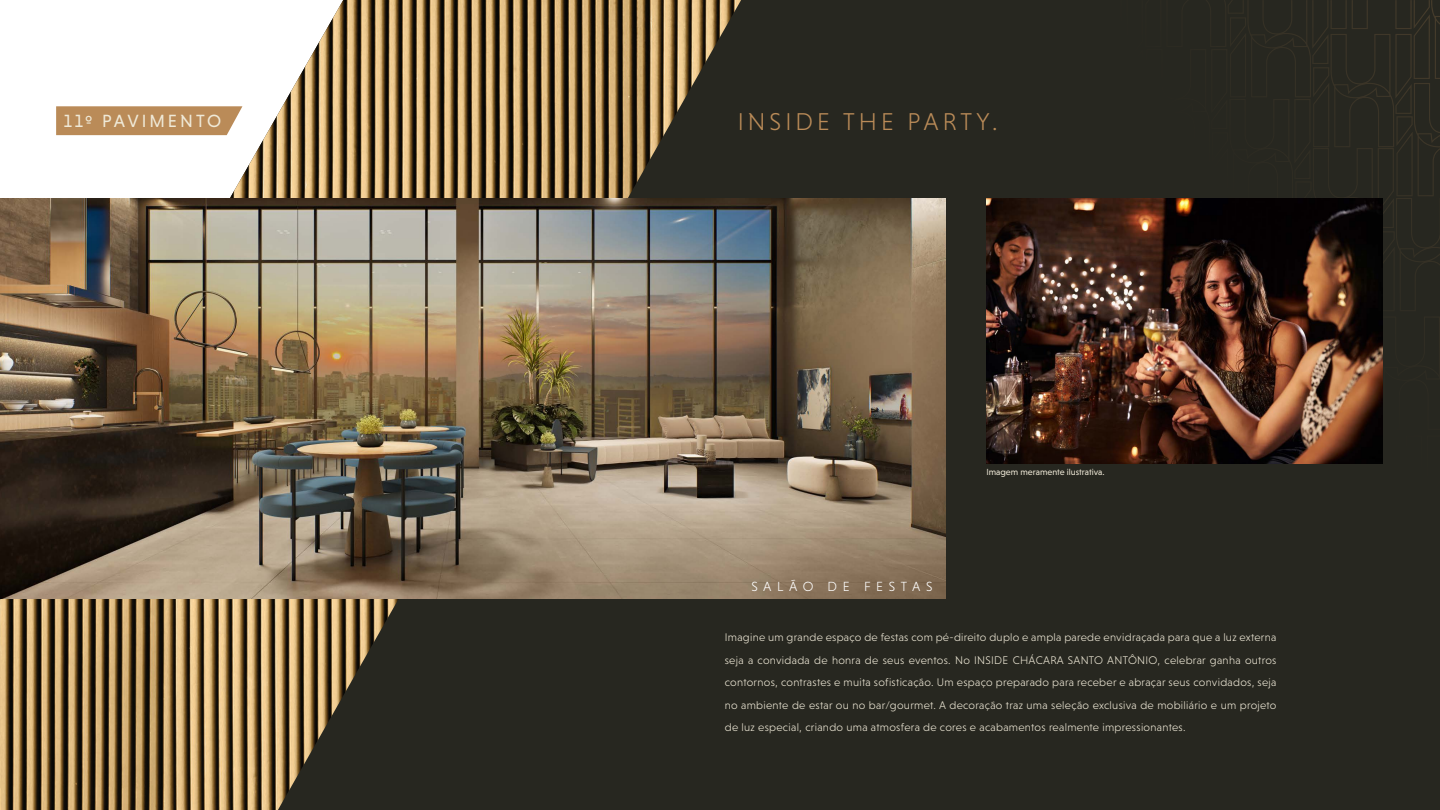
<style>
.page{position:relative;width:1440px;height:810px;background:#fff}
.page>*{position:absolute;margin:0;border:0;box-sizing:border-box;transform-origin:0 0}
.t1{font:300 24.75px "Niveau Grotesk";letter-spacing:.165em;color:#ba8b58}
.t2{font:18px "Niveau Grotesk";letter-spacing:.155em;color:#efe9d7}
.t3{font:300 13.5px "Niveau Grotesk";letter-spacing:.415em;color:#fff}
.t4{font:300 11.25px/22.5px "Niveau Grotesk";letter-spacing:.025em;color:#efe9d7;text-align:justify}
.t5{font:9px "Niveau Grotesk";color:#efe9d7}
</style>
<div class="page">
<div style="left:741px;top:0;width:699px;height:810px;background:#272720"></div>
<img style="left:0;top:0;width:741px;height:810px">
<img style="left:0;top:199px;width:945px;height:400px">
<img style="left:986px;top:199px;width:397px;height:264px">
<svg style="left:56px;top:106px;width:186px;height:29px;background:#bd9060"></svg>
<p class="t2" style="left:64px;top:111px;width:159px">11º PAVIMENTO</p>
<p class="t1" style="left:738px;top:108px;width:261px">INSIDE THE PARTY.</p>
<p class="t3" style="left:751px;top:578px;width:183px">SALÃO DE FESTAS</p>
<p class="t5" style="left:986px;top:466px;width:120px">Imagem meramente ilustrativa.</p>
<p class="t4" style="left:725px;top:626px;width:553px">Imagine um grande espaço de festas com pé-direito duplo e ampla parede envidraçada para que a luz externa seja a convidada de honra de seus eventos. No INSIDE CHÁCARA SANTO ANTÔNIO, celebrar ganha outros contornos, contrastes e muita sofisticação. Um espaço preparado para receber e abraçar seus convidados, seja no ambiente de estar ou no bar/gourmet. A decoração traz uma seleção exclusiva de mobiliário e um projeto de luz especial, criando uma atmosfera de cores e acabamentos realmente impressionantes.</p>
</div>
